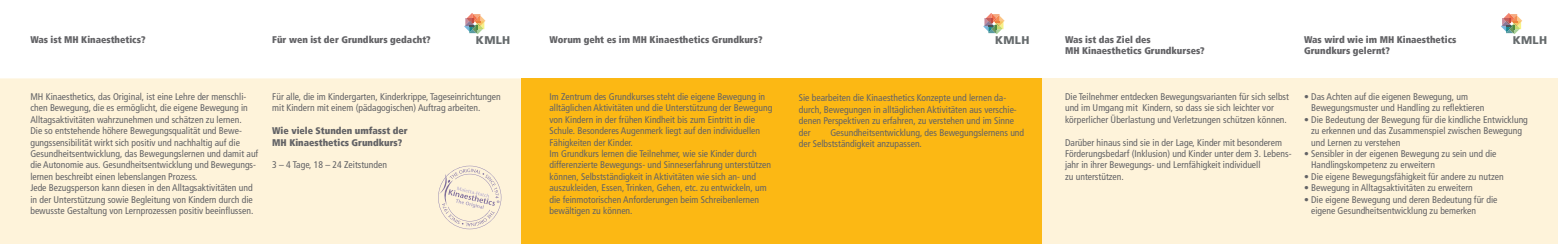
<style>
.page{position:relative;width:1558px;height:244px;background:#fff}
.page>*{position:absolute;margin:0;border:0;box-sizing:border-box;transform-origin:0 0}
.t1{font:900 11.2px "Frutiger";letter-spacing:.025em;color:#666b6d}
.t2{font:condensed 9.62px/11.4px "Frutiger LT";color:#636366}
.t3{font:900 condensed 9.62px/11.4px "Frutiger LT";color:#636366}
</style>
<div class="page">
<div style="left:0;top:78px;width:521px;height:165px;background:#fef3da"></div>
<div style="left:1042px;top:78px;width:516px;height:165px;background:#fef3da"></div>
<div style="left:521px;top:78px;width:521px;height:165px;background:#fcb814"></div>
<svg style="left:983px;top:13px;width:21px;height:21px"></svg>
<svg style="left:464px;top:13px;width:21px;height:21px"></svg>
<svg style="left:1501px;top:13px;width:21px;height:21px"></svg>
<svg style="left:438px;top:165px;width:63px;height:63px"></svg>
<p class="t3" style="left:30px;top:34px;width:117px">Was ist MH Kinaesthetics?</p>
<p class="t2" style="left:30px;top:91px;width:229px">MH Kinaesthetics, das Original, ist eine Lehre der menschli&shy;chen Bewegung, die es ermöglicht, die eigene Bewegung in Alltagsaktivitäten wahrzunehmen und schätzen zu lernen.<br>Die so entstehende höhere Bewegungsqualität und Bewe&shy;gungssensibilität wirkt sich positiv und nachhaltig auf die Gesundheitsentwicklung, das Bewegungslernen und damit auf die Autonomie aus. Gesundheitsentwicklung und Bewegungs&shy;lernen beschreibt einen lebenslangen Prozess.<br>Jede Bezugsperson kann diesen in den Alltagsaktivitäten und in der Unterstützung sowie Begleitung von Kindern durch die bewusste Gestaltung von Lernprozessen positiv beeinflussen.</p>
<p class="t1" style="left:476px;top:33px;width:36px">KMLH</p>
<p class="t1" style="left:995px;top:33px;width:36px">KMLH</p>
<p class="t3" style="left:1065px;top:34px;width:87px">Was ist das Ziel des</p>
<p class="t1" style="left:1512px;top:33px;width:36px">KMLH</p>
<p class="t3" style="left:1065px;top:45px;width:141px">MH Kinaesthetics Grundkurses?</p>
<p class="t2" style="left:1065px;top:91px;width:225px">Die Teilnehmer entdecken Bewegungsvarianten für sich selbst und im Umgang mit Kindern, so dass sie sich leichter vor körperlicher Überlastung und Verletzungen schützen können.</p>
<p class="t2" style="left:1065px;top:136px;width:228px">Darüber hinaus sind sie in der Lage, Kinder mit besonderem Förderungsbedarf (Inklusion) und Kinder unter dem 3. Lebens&shy;jahr in ihrer Bewegungs- und Lernfähigkeit individuell<br>zu unterstützen.</p>
<p class="t3" style="left:549px;top:34px;width:215px">Worum geht es im MH Kinaesthetics Grundkurs?</p>
<p class="t3" style="left:272px;top:34px;width:160px">Für wen ist der Grundkurs gedacht?</p>
<p class="t3" style="left:1304px;top:34px;width:154px">Was wird wie im MH Kinaesthetics<br>Grundkurs gelernt?</p>
<p class="t2" style="left:1311px;top:91px;width:175px;text-indent:-7px">• Das Achten auf die eigenen Bewegung, um<br>Bewegungsmuster und Handling zu reflektieren</p>
<p class="t2" style="left:1311px;top:113px;width:218px;text-indent:-7px">• Die Bedeutung der Bewegung für die kindliche Entwicklung zu erkennen und das Zusammenspiel zwischen Bewegung und Lernen zu verstehen</p>
<p class="t2" style="left:1311px;top:148px;width:187px;text-indent:-7px">• Sensibler in der eigenen Bewegung zu sein und die<br>Handlingskompetenz zu erweitern</p>
<p class="t2" style="left:1304px;top:170px;width:201px">• Die eigene Bewegungsfähigkeit für andere zu nutzen</p>
<p class="t2" style="left:1304px;top:182px;width:170px">• Bewegung in Alltagsaktivitäten zu erweitern</p>
<p class="t2" style="left:1311px;top:193px;width:188px;text-indent:-7px">• Die eigene Bewegung und deren Bedeutung für die eigene Gesundheitsentwicklung zu bemerken</p>
<p class="t2" style="left:549px;top:91px;width:224px">Im Zentrum des Grundkurses steht die eigene Bewegung in alltäglichen Aktivitäten und die Unterstützung der Bewegung von Kindern in der frühen Kindheit bis zum Eintritt in die Schule. Besonderes Augenmerk liegt auf den individuellen Fähigkeiten der Kinder.<br>Im Grundkurs lernen die Teilnehmer, wie sie Kinder durch differenzierte Bewegungs- und Sinneserfahrung unterstützen können, Selbstständigkeit in Aktivitäten wie sich an- und auszukleiden, Essen, Trinken, Gehen, etc. zu entwickeln, um die feinmotorischen Anforderungen beim Schreibenlernen bewältigen zu können.</p>
<p class="t2" style="left:799px;top:92px;width:219px">Sie bearbeiten die Kinaesthetics Konzepte und lernen da&shy;durch, Bewegungen in alltäglichen Aktivitäten aus verschie&shy;denen Perspektiven zu erfahren, zu verstehen und im Sinne der</p>
<p class="t2" style="left:272px;top:91px;width:230px">Für alle, die im Kindergarten, Kinderkrippe, Tageseinrichtungen mit Kindern mit einem (pädagogischen) Auftrag arbeiten.</p>
<p class="t3" style="left:272px;top:125px;width:137px">Wie viele Stunden umfasst der<br>MH Kinaesthetics Grundkurs?</p>
<p class="t2" style="left:272px;top:159px;width:116px">3 – 4 Tage, 18 – 24 Zeitstunden</p>
<p class="t2" style="left:799px;top:126px;width:227px;text-indent:31px">Gesundheitsentwicklung, des Bewegungslernens und der Selbstständigkeit anzupassen.</p>
</div>
